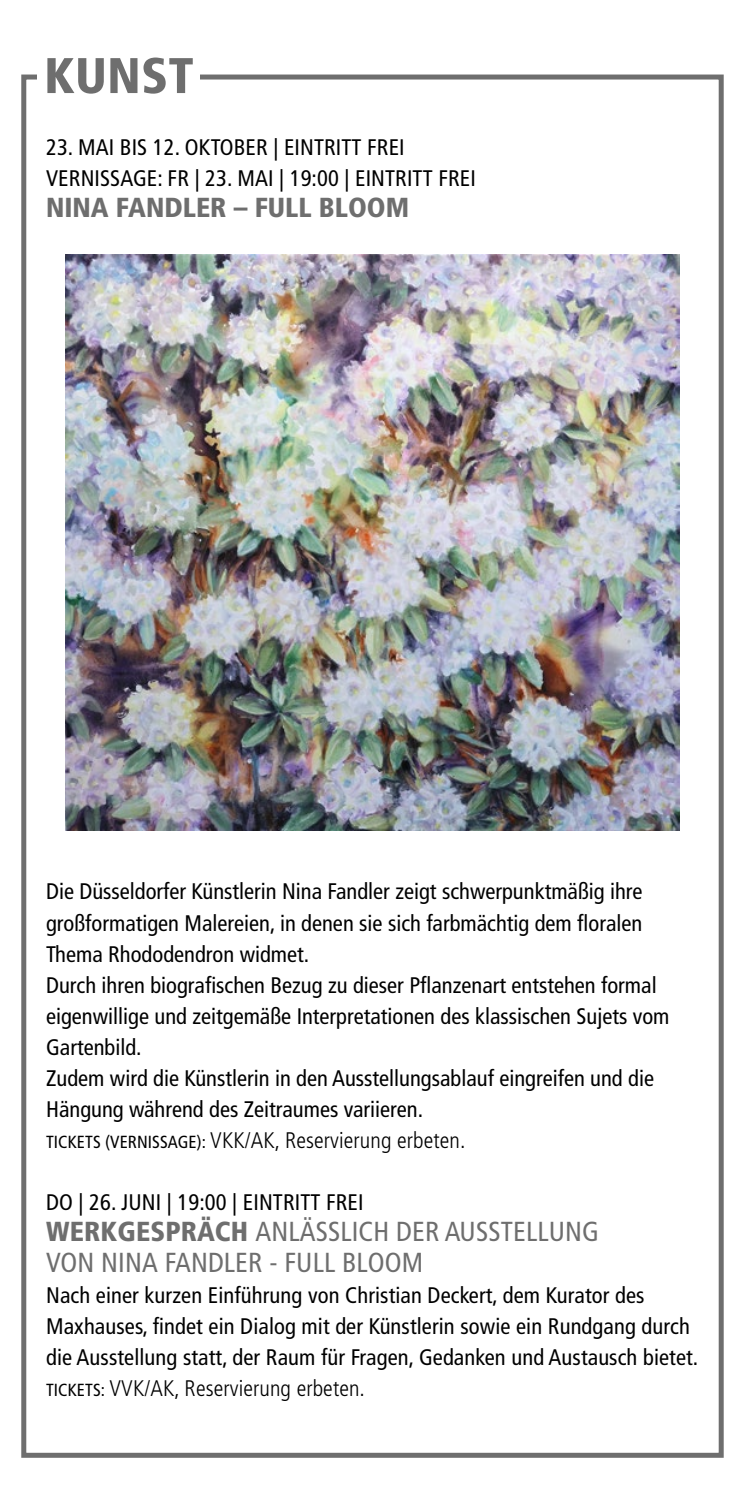
<style>
.page{position:relative;width:745px;height:1489px;background:#fff}
.page>*{position:absolute;margin:0;border:0;box-sizing:border-box;transform-origin:0 0}
.t1{font:900 condensed 50px "Frutiger LT Std";letter-spacing:.01em;color:#6e6e6e}
.t2{font:condensed 27.5px/31px "Frutiger LT Std";letter-spacing:.005em;color:#6e6e6e}
.t3{font:900 condensed 27.5px "Frutiger LT Std";color:#6e6e6e}
.t4{font:condensed 22.5px/31px "Frutiger LT Std";color:#000}
.s1{font-size:17.5px}
.s2{font-weight:300}
.s3{font-weight:900}
</style>
<div class="page">
<div style="left:21px;top:74px;width:702px;height:1383px;border:5px solid #6e6e6e"></div>
<div style="left:38px;top:55px;width:162px;height:43px;background:#fff"></div>
<img style="left:65px;top:255px;width:614px;height:576px">
<h1 class="t1" style="left:44px;top:46px;width:151px">KUNST</h1>
<p class="t4" style="left:46px;top:132px;width:431px">23. MAI BIS 12. OKTOBER | EINTRITT FREI<br>VERNISSAGE: FR | 23. MAI | 19:00 | EINTRITT FREI</p>
<p class="t3" style="left:46px;top:191px;width:364px">NINA FANDLER – FULL BLOOM</p>
<p class="t4" style="left:46px;top:876px;width:624px">Die Düsseldorfer Künstlerin Nina Fandler zeigt schwerpunktmäßig ihre großformatigen Malereien, in denen sie sich farbmächtig dem floralen Thema Rhododendron widmet.<br>Durch ihren biografischen Bezug zu dieser Pflanzenart entstehen formal eigenwillige und zeitgemäße Interpretationen des klassischen Sujets vom Gartenbild.<br>Zudem wird die Künstlerin in den Ausstellungsablauf eingreifen und die Hängung während des Zeitraumes variieren.<br><span class="s1">TICKETS (VERNISSAGE):</span> <span class="s2">VKK/AK, Reservierung erbeten.</span></p>
<p class="t4" style="left:46px;top:1186px;width:319px">DO | 26. JUNI | 19:00 | EINTRITT FREI</p>
<p class="t2" style="left:46px;top:1215px;width:554px"><span class="s3">WERKGESPRÄCH</span> ANLÄSSLICH DER AUSSTELLUNG<br>VON NINA FANDLER - FULL BLOOM</p>
<p class="t4" style="left:46px;top:1279px;width:653px">Nach einer kurzen Einführung von Christian Deckert, dem Kurator des Maxhauses, findet ein Dialog mit der Künstlerin sowie ein Rundgang durch die Ausstellung statt, der Raum für Fragen, Gedanken und Austausch bietet.<br><span class="s1">TICKETS:</span> <span class="s2">VVK/AK, Reservierung erbeten.</span></p>
</div>
